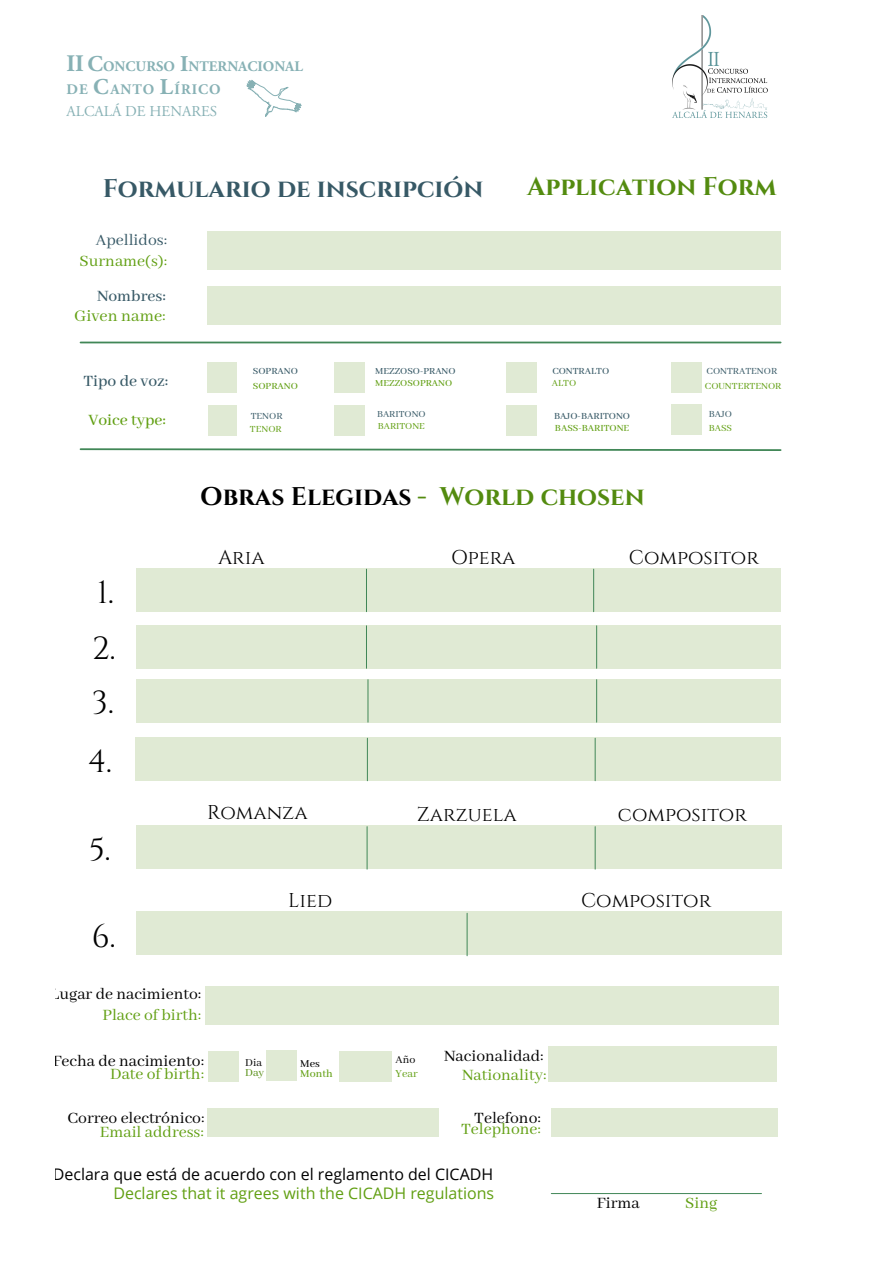
<style>
.page{position:relative;width:893px;height:1263px;background:#fff}
.page>*{position:absolute;margin:0;border:0;box-sizing:border-box;transform-origin:0 0}
.t1{font:31.95px/56.6px "Cinzel";color:#000}
.t2{font:700 25.5px "Cinzel";color:#000}
.t3{font:700 25.5px "Cinzel";color:#375966}
.t4{font:700 25.5px "Cinzel";color:#538b0f}
.t5{font:19.95px "Cinzel";color:#000}
.t6{font:18px "Abhaya Libre";color:#619f12}
.t7{font:17.55px "Abhaya Libre";color:#000}
.t8{font:17.55px "Abhaya Libre";color:#619f12}
.t9{font:500 17.55px "Abhaya Libre";color:#375966}
.t10{font:17.55px "Abhaya Libre";color:#375966}
.t11{font:500 17.55px "Abhaya Libre";color:#619f12}
.t12{font:15.9px "Open Sans";color:#000}
.t13{font:15.9px "Open Sans";color:#619f12}
.t14{font:15px "Adobe Garamond Pro";color:#5f979c}
.t15{font:700 14.55px/22.5px "Adobe Garamond Pro";color:#5f979c}
.t16{font:12px "Abhaya Libre";color:#000}
.t17{font:500 12px "Abhaya Libre";color:#619f12}
.t18{font:12px "Abhaya Libre";color:#619f12}
.t19{font:12px "Abhaya Libre";color:#538b0f}
.t20{font:500 12px "Abhaya Libre";color:#000}
.t21{font:500 10.5px "Abhaya Libre";color:#375966}
.t22{font:10.5px "Abhaya Libre";color:#619f12}
.t23{font:500 10.5px "Abhaya Libre";color:#619f12}
.t24{font:10.5px "Abhaya Libre";color:#375966}
.t25{font:500 10.35px "Abhaya Libre";color:#375966}
.t26{font:500 10.35px "Abhaya Libre";color:#619f12}
.t27{font:10.35px "Abhaya Libre";color:#375966}
.t28{font:10.35px "Abhaya Libre";color:#619f12}
.s1{font-size:23.7px}
.s2{font-size:22.5px}
.s3{color:#538b0f}
</style>
<div class="page">
<svg style="left:246px;top:79px;width:56px;height:38px"></svg>
<div style="left:207px;top:231px;width:574px;height:38px;background:#e0ead4"></div>
<div style="left:207px;top:286px;width:574px;height:38px;background:#e0ead4"></div>
<div style="left:671px;top:404px;width:31px;height:30px;background:#e0ead4"></div>
<div style="left:671px;top:362px;width:31px;height:31px;background:#e0ead4"></div>
<div style="left:507px;top:405px;width:30px;height:30px;background:#e0ead4"></div>
<div style="left:334px;top:405px;width:31px;height:30px;background:#e0ead4"></div>
<div style="left:507px;top:362px;width:30px;height:30px;background:#e0ead4"></div>
<div style="left:207px;top:362px;width:31px;height:30px;background:#e0ead4"></div>
<div style="left:208px;top:405px;width:30px;height:30px;background:#e0ead4"></div>
<div style="left:334px;top:362px;width:31px;height:30px;background:#e0ead4"></div>
<hr style="left:81px;top:342px;width:700px;height:1px;background:#418757">
<svg style="left:79px;top:448px;width:703px;height:3px;background:#8cb699"></svg>
<div style="left:136px;top:569px;width:645px;height:43px;background:#e0ead4"></div>
<div style="left:136px;top:625px;width:645px;height:44px;background:#e0ead4"></div>
<div style="left:135px;top:738px;width:646px;height:43px;background:#e0ead4"></div>
<div style="left:136px;top:679px;width:645px;height:43px;background:#e0ead4"></div>
<hr style="left:366px;top:569px;width:1px;height:43px;background:#418757">
<hr style="left:366px;top:626px;width:1px;height:42px;background:#418757">
<hr style="left:368px;top:680px;width:1px;height:42px;background:#418757">
<hr style="left:367px;top:738px;width:1px;height:43px;background:#418757">
<hr style="left:595px;top:738px;width:1px;height:43px;background:#418757">
<hr style="left:596px;top:680px;width:1px;height:42px;background:#418757">
<hr style="left:596px;top:626px;width:1px;height:42px;background:#418757">
<hr style="left:593px;top:569px;width:1px;height:43px;background:#418757">
<div style="left:136px;top:825px;width:646px;height:43px;background:#e0ead4"></div>
<div style="left:136px;top:912px;width:646px;height:43px;background:#e0ead4"></div>
<hr style="left:367px;top:827px;width:1px;height:42px;background:#418757">
<hr style="left:467px;top:913px;width:1px;height:43px;background:#418757">
<hr style="left:595px;top:827px;width:1px;height:42px;background:#418757">
<div style="left:205px;top:986px;width:574px;height:38px;background:#e0ead4"></div>
<div style="left:207px;top:1108px;width:232px;height:28px;background:#e0ead4"></div>
<div style="left:208px;top:1051px;width:30px;height:30px;background:#e0ead4"></div>
<div style="left:267px;top:1050px;width:30px;height:31px;background:#e0ead4"></div>
<div style="left:339px;top:1051px;width:52px;height:30px;background:#e0ead4"></div>
<div style="left:549px;top:1045px;width:228px;height:36px;background:#e0ead4"></div>
<div style="left:551px;top:1108px;width:226px;height:28px;background:#e0ead4"></div>
<hr style="left:551px;top:1193px;width:210px;height:1px;background:#418757">
<img style="left:672px;top:15px;width:96px;height:103px">
<p class="t15" style="left:66px;top:56px;width:238px"><span class="s1">II</span> <span class="s2">C</span>ONCURSO <span class="s2">I</span>NTERNACIONAL<br>DE <span class="s2">C</span>ANTO <span class="s2">L</span>ÍRICO</p>
<p class="t14" style="left:66px;top:102px;width:152px">ALCALÁ DE HENARES</p>
<h2 class="t3" style="left:103px;top:173px;width:382px">Formulario de inscripción</h2>
<p class="t10" style="left:96px;top:231px;width:73px">Apellidos:</p>
<p class="t8" style="left:80px;top:251px;width:89px">Surname(s):</p>
<p class="t9" style="left:97px;top:286px;width:71px">Nombres:</p>
<p class="t6" style="left:74px;top:306px;width:93px">Given name:</p>
<p class="t9" style="left:83px;top:372px;width:86px">Tipo de voz:</p>
<p class="t11" style="left:88px;top:410px;width:79px">Voice type:</p>
<p class="t21" style="left:253px;top:365px;width:47px">SOPRANO</p>
<p class="t23" style="left:253px;top:380px;width:47px">SOPRANO</p>
<p class="t24" style="left:251px;top:410px;width:33px">TENOR</p>
<p class="t22" style="left:250px;top:423px;width:33px">TENOR</p>
<p class="t25" style="left:375px;top:365px;width:82px">MEZZOSO-PRANO</p>
<p class="t27" style="left:377px;top:408px;width:50px">BARITONO</p>
<p class="t28" style="left:378px;top:420px;width:49px">BARITONE</p>
<p class="t26" style="left:375px;top:377px;width:78px">MEZZOSOPRANO</p>
<h2 class="t4" style="left:527px;top:171px;width:251px">Application Form</h2>
<p class="t21" style="left:552px;top:365px;width:58px">CONTRALTO</p>
<p class="t22" style="left:552px;top:377px;width:26px">ALTO</p>
<p class="t21" style="left:554px;top:410px;width:77px">BAJO-BARITONO</p>
<p class="t23" style="left:555px;top:422px;width:76px">BASS-BARITONE</p>
<p class="t24" style="left:707px;top:365px;width:72px">CONTRATENOR</p>
<p class="t22" style="left:705px;top:380px;width:78px">COUNTERTENOR</p>
<p class="t24" style="left:709px;top:408px;width:25px">BAJO</p>
<p class="t22" style="left:709px;top:422px;width:25px">BASS</p>
<h2 class="t2" style="left:200px;top:481px;width:446px">Obras Elegidas <span class="s3">- World chosen</span></h2>
<h1 class="t1" style="left:92px;top:563px;width:25px">1.<br>2.</h1>
<h1 class="t1" style="left:88px;top:673px;width:28px;line-height:58.5px">3.<br>4.</h1>
<h1 class="t1" style="left:89px;top:821px;width:23px">5.</h1>
<h1 class="t1" style="left:92px;top:908px;width:25px">6.</h1>
<p class="t5" style="left:218px;top:546px;width:48px">Aria</p>
<p class="t5" style="left:451px;top:546px;width:66px">Opera</p>
<p class="t5" style="left:629px;top:546px;width:132px">Compositor</p>
<p class="t5" style="left:207px;top:801px;width:102px">Romanza</p>
<p class="t5" style="left:417px;top:802px;width:101px">Zarzuela</p>
<p class="t5" style="left:618px;top:802px;width:130px">compositor</p>
<p class="t5" style="left:288px;top:889px;width:45px">Lied</p>
<p class="t5" style="left:581px;top:889px;width:132px">Compositor</p>
<p class="t7" style="left:51px;top:984px;width:152px">Lugar de nacimiento:</p>
<p class="t8" style="left:102px;top:1005px;width:101px">Place of birth:</p>
<p class="t7" style="left:53px;top:1051px;width:153px">Fecha de nacimiento:</p>
<p class="t8" style="left:110px;top:1064px;width:96px">Date of birth:</p>
<p class="t16" style="left:245px;top:1056px;width:18px">Dia</p>
<p class="t19" style="left:245px;top:1066px;width:21px">Day</p>
<p class="t20" style="left:300px;top:1056px;width:21px">Mes</p>
<p class="t17" style="left:300px;top:1067px;width:34px">Month</p>
<p class="t16" style="left:396px;top:1053px;width:21px">Año</p>
<p class="t18" style="left:396px;top:1066px;width:24px">Year</p>
<p class="t7" style="left:444px;top:1046px;width:101px">Nacionalidad:</p>
<p class="t8" style="left:462px;top:1066px;width:86px">Nationality:</p>
<p class="t7" style="left:68px;top:1108px;width:139px">Correo electrónico:</p>
<p class="t8" style="left:100px;top:1122px;width:106px">Email address:</p>
<p class="t7" style="left:474px;top:1108px;width:68px">Telefono:</p>
<p class="t8" style="left:461px;top:1119px;width:82px">Telephone:</p>
<p class="t12" style="left:53px;top:1163px;width:442px">Declara que está de acuerdo con el reglamento del CICADH</p>
<p class="t13" style="left:113px;top:1182px;width:382px">Declares that it agrees with the CICADH regulations</p>
<p class="t7" style="left:597px;top:1193px;width:44px">Firma</p>
<p class="t8" style="left:685px;top:1193px;width:34px">Sing</p>
</div>
